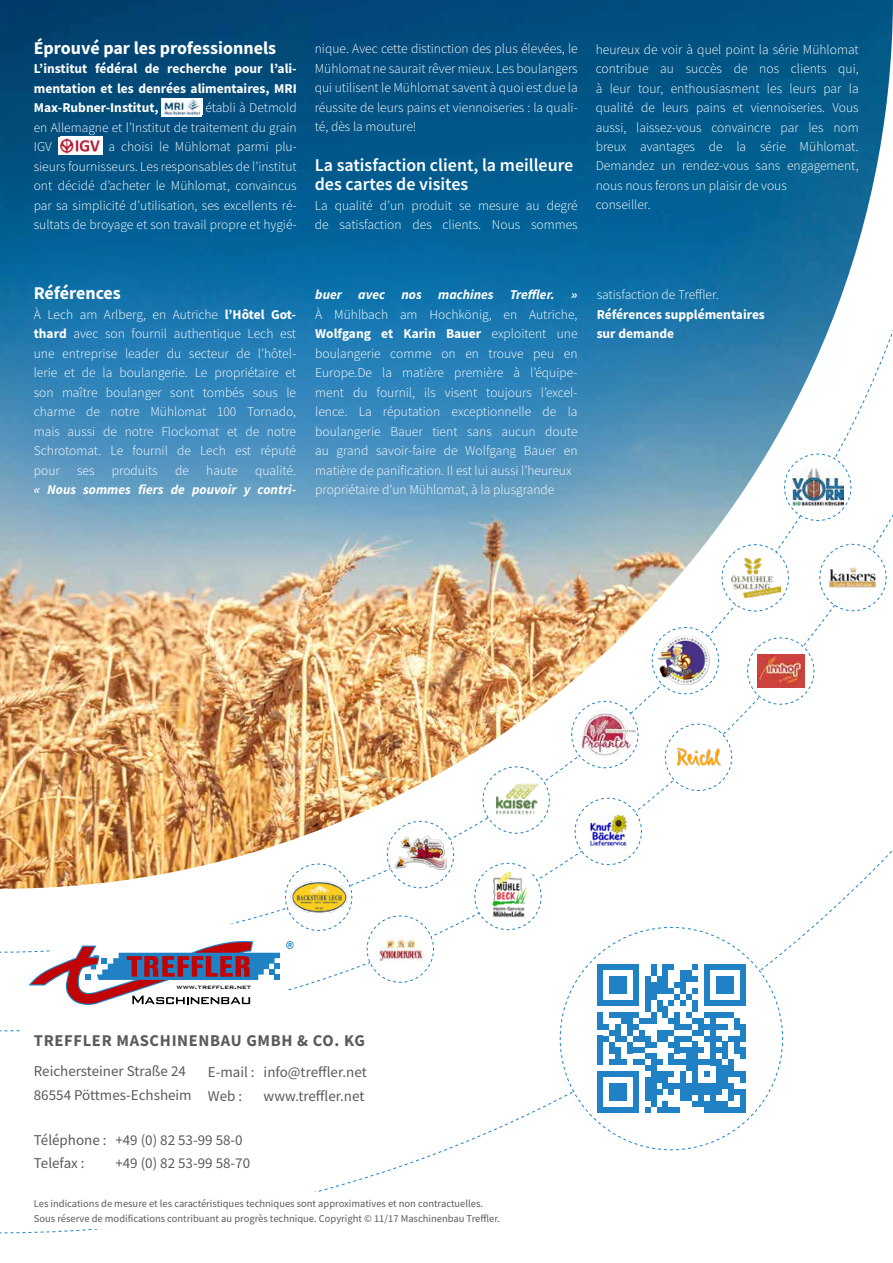
<style>
.page{position:relative;width:893px;height:1263px;background:#fff}
.page>*{position:absolute;margin:0;border:0;box-sizing:border-box;transform-origin:0 0}
.t1{font:600 18px/19.5px "Source Sans Pro";color:#fff}
.t2{font:700 18px "Source Sans Pro";color:#fff}
.t3{font:700 16.5px "Source Sans Pro";letter-spacing:.04em;color:#5b5b5a}
.t4{font:15px/23.2px "Source Sans Pro";color:#5b5b5a}
.t5{font:300 13.5px/19.5px "Source Sans Pro";color:#fff;text-align:justify}
.t6{font:700 13.5px/19.5px "Source Sans Pro";color:#fff}
.t7{font:italic 700 13.5px "Source Sans Pro";color:#fff}
.t8{font:10.5px/15px "Source Sans Pro";color:#5b5b5a}
.t9{font:500 7.65px "Bank Gothic BT";color:#000}
.s1{font-weight:700}
</style>
<div class="page">
<img style="left:0;top:0;width:893px;height:1234px">
<h1 class="t2" style="left:34px;top:35px;width:244px">Éprouvé par les professionnels</h1>
<p class="t6" style="left:34px;top:59px;width:264px;text-align:justify">L’institut fédéral de recherche pour l’ali&shy;mentation et les denrées alimentaires, MRI Max-Rubner-Institut,</p>
<p class="t5" style="left:34px;top:98px;width:264px;text-indent:172px">établi à Detmold en Allemagne et l’Institut de traitement du grain IGV</p>
<p class="t5" style="left:34px;top:137px;width:264px;text-indent:75px">a choisi le Mühlomat parmi plu&shy;sieurs fournisseurs. Les responsables de l’institut ont décidé d’acheter le Mühlomat, convaincus par sa simplicité d’utilisation, ses excellents ré&shy;sultats de broyage et son travail propre et hygié-</p>
<p class="t5" style="left:315px;top:39px;width:264px">nique. Avec cette distinction des plus élevées, le Mühlomat ne saurait rêver mieux. Les boulangers qui utilisent le Mühlomat savent à quoi est due la réussite de leurs pains et viennoiseries : la quali&shy;té, dès la mouture!</p>
<h1 class="t1" style="left:315px;top:155px;width:260px">La satisfaction client, la meilleure des cartes de visites</h1>
<p class="t5" style="left:315px;top:195px;width:264px">La qualité d’un produit se mesure au degré de satisfaction des clients. Nous sommes</p>
<p class="t5" style="left:596px;top:39px;width:264px;text-align:left">heureux de voir à quel point la série Mühlomat contribue au succès de nos clients qui, à leur tour, enthousiasment les leurs par la qualité de leurs pains et viennoiseries. Vous aussi, laissez-vous convaincre par les nom breux avantages de la série Mühlomat.<br>Demandez un rendez-vous sans engagement, nous nous ferons un plaisir de vous<br>conseiller.</p>
<h1 class="t2" style="left:34px;top:281px;width:89px">Références</h1>
<p class="t5" style="left:34px;top:305px;width:264px">À Lech am Arlberg, en Autriche <span class="s1">l’Hôtel Got&shy;thard</span> avec son fournil authentique Lech est une entreprise leader du secteur de l’hôtel&shy;lerie et de la boulangerie. Le propriétaire et son maître boulanger sont tombés sous le charme de notre Mühlomat 100 Tornado, mais aussi de notre Flockomat et de notre Schrotomat. Le fournil de Lech est réputé pour</p>
<p class="t5" style="left:77px;top:461px;width:19px">ses</p>
<p class="t5" style="left:112px;top:461px;width:47px">produits</p>
<p class="t5" style="left:175px;top:461px;width:15px">de</p>
<p class="t5" style="left:206px;top:461px;width:33px">haute</p>
<p class="t5" style="left:255px;top:461px;width:42px">qualité.</p>
<p class="t7" style="left:34px;top:481px;width:264px">« Nous sommes fiers de pouvoir y contri-</p>
<p class="t7" style="left:315px;top:286px;width:264px">buer avec nos machines Treffler. »</p>
<p class="t5" style="left:315px;top:305px;width:264px;text-align:left">À Mühlbach am Hochkönig, en Autriche, <span class="s1">Wolfgang et Karin Bauer</span> exploitent une boulangerie comme on en trouve peu en Europe.De la matière première à l’équipe&shy;ment du fournil, ils visent toujours l’excel&shy;lence. La réputation exceptionnelle de la boulangerie Bauer tient sans aucun doute au grand savoir-faire de Wolfgang Bauer en matière de panification. Il est lui aussi l’heureux propriétaire d’un Mühlomat, à la plusgrande</p>
<p class="t5" style="left:597px;top:285px;width:124px">satisfaction de Treffler.</p>
<p class="t6" style="left:597px;top:304px;width:170px">Références supplémentaires sur demande</p>
<p class="t9" style="left:177px;top:983px;width:76px">www.treffler.net</p>
<p class="t3" style="left:34px;top:1030px;width:333px">TREFFLER MASCHINENBAU GMBH &amp; CO. KG</p>
<p class="t4" style="left:34px;top:1059px;width:159px;line-height:24px">Reichersteiner Straße 24<br>86554 Pöttmes-Echsheim</p>
<p class="t4" style="left:34px;top:1128px;width:210px">Téléphone : +49 (0) 82 53-99 58-0<br>Telefax :</p>
<p class="t4" style="left:208px;top:1061px;width:160px">E-mail : info@treffler.net<br>Web :</p>
<p class="t4" style="left:264px;top:1084px;width:102px">www.treffler.net</p>
<p class="t4" style="left:115px;top:1151px;width:136px">+49 (0) 82 53-99 58-70</p>
<p class="t8" style="left:34px;top:1196px;width:468px">Les indications de mesure et les caractéristiques techniques sont approximatives et non contractuelles.<br>Sous réserve de modifications contribuant au progrès technique. Copyright © 11/17 Maschinenbau Treffler.</p>
</div>
